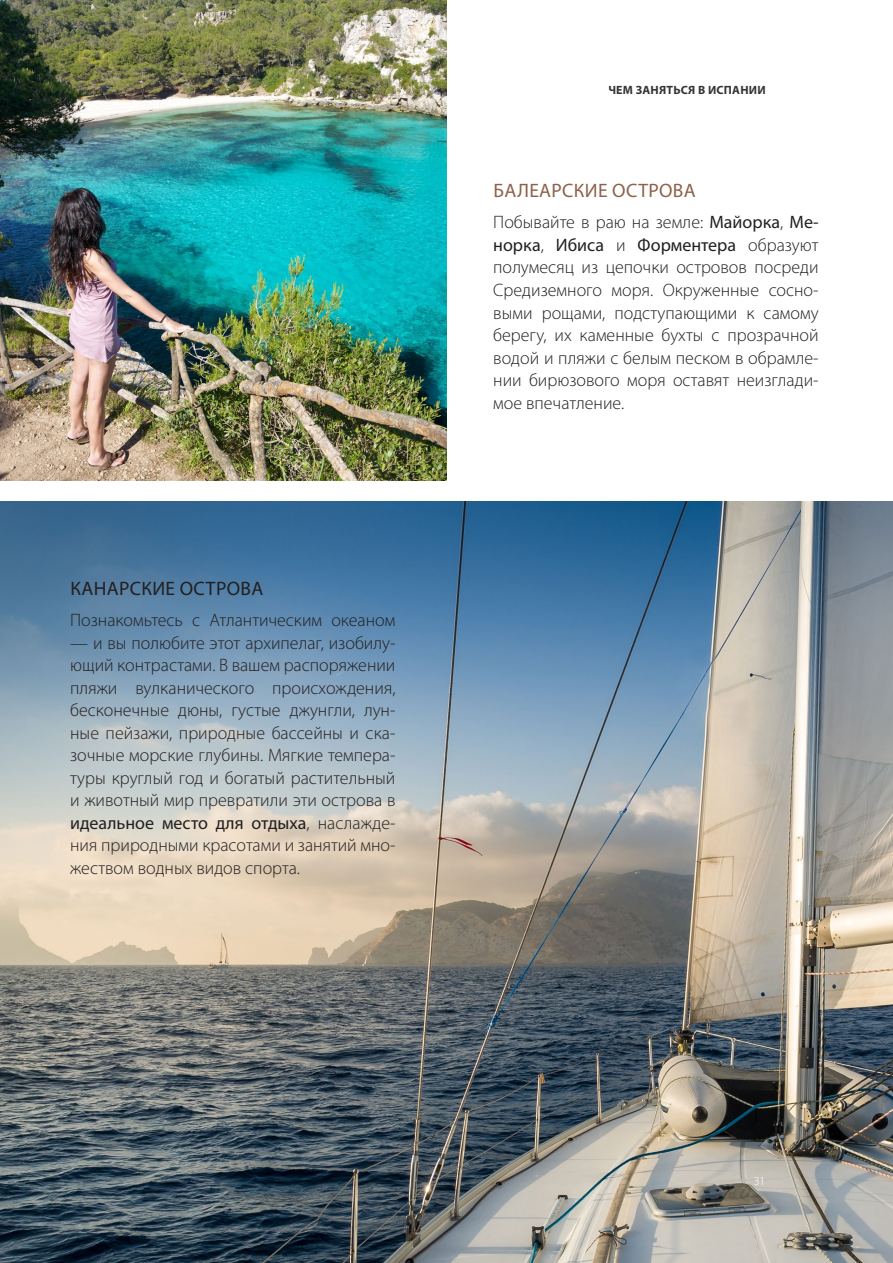
<style>
.page{position:relative;width:893px;height:1263px;background:#fff}
.page>*{position:absolute;margin:0;border:0;box-sizing:border-box;transform-origin:0 0}
.t1{font:19.5px "Myriad Pro";letter-spacing:.02em;color:#8d614a}
.t2{font:19.5px "Myriad Pro";letter-spacing:.02em;color:#231f20}
.Body{font:300 18px/22.5px "Myriad Pro";color:#231f20;text-align:justify}
.t3{font:700 12px "Myriad Pro";letter-spacing:.02em;color:#353534}
.t4{font:300 12px "Myriad Pro";color:#fff}
.s1{font-weight:400}
</style>
<div class="page">
<img style="left:0;top:0;width:446px;height:480px">
<img style="left:0;top:502px;width:893px;height:761px">
<h4 class="t2" style="left:70px;top:576px;width:195px">КАНАРСКИЕ ОСТРОВА</h4>
<p class="Body" style="left:70px;top:609px;width:327px">Познакомьтесь с Атлантическим океаном</p>
<p class="Body" style="left:70px;top:631px;width:327px">— и вы полюбите этот архипелаг, изобилу&shy;ющий контрастами. В вашем распоряжении пляжи вулканического происхождения, бесконечные дюны, густые джунгли, лун&shy;ные пейзажи, природные бассейны и ска&shy;зочные морские глубины. Мягкие темпера&shy;туры круглый год и богатый растительный и животный мир превратили эти острова в <span class="s1">идеальное место для отдыха</span>, наслажде&shy;ния природными красотами и занятий мно&shy;жеством водных видов спорта.</p>
<p class="t3" style="left:608px;top:82px;width:159px">ЧЕМ ЗАНЯТЬСЯ В ИСПАНИИ</p>
<h4 class="t1" style="left:493px;top:179px;width:204px">БАЛЕАРСКИЕ ОСТРОВА</h4>
<p class="Body" style="left:493px;top:211px;width:327px">Побывайте в раю на земле: <span class="s1">Майорка</span>, <span class="s1">Ме&shy;норка</span>, <span class="s1">Ибиса</span> и <span class="s1">Форментера</span> образуют полумесяц из цепочки островов посреди Средиземного моря. Окруженные сосно&shy;выми рощами, подступающими к самому берегу, их каменные бухты с прозрачной водой и пляжи с белым песком в обрамле&shy;нии бирюзового моря оставят неизглади&shy;мое впечатление.</p>
<p class="t4" style="left:754px;top:1174px;width:13px">31</p>
</div>
